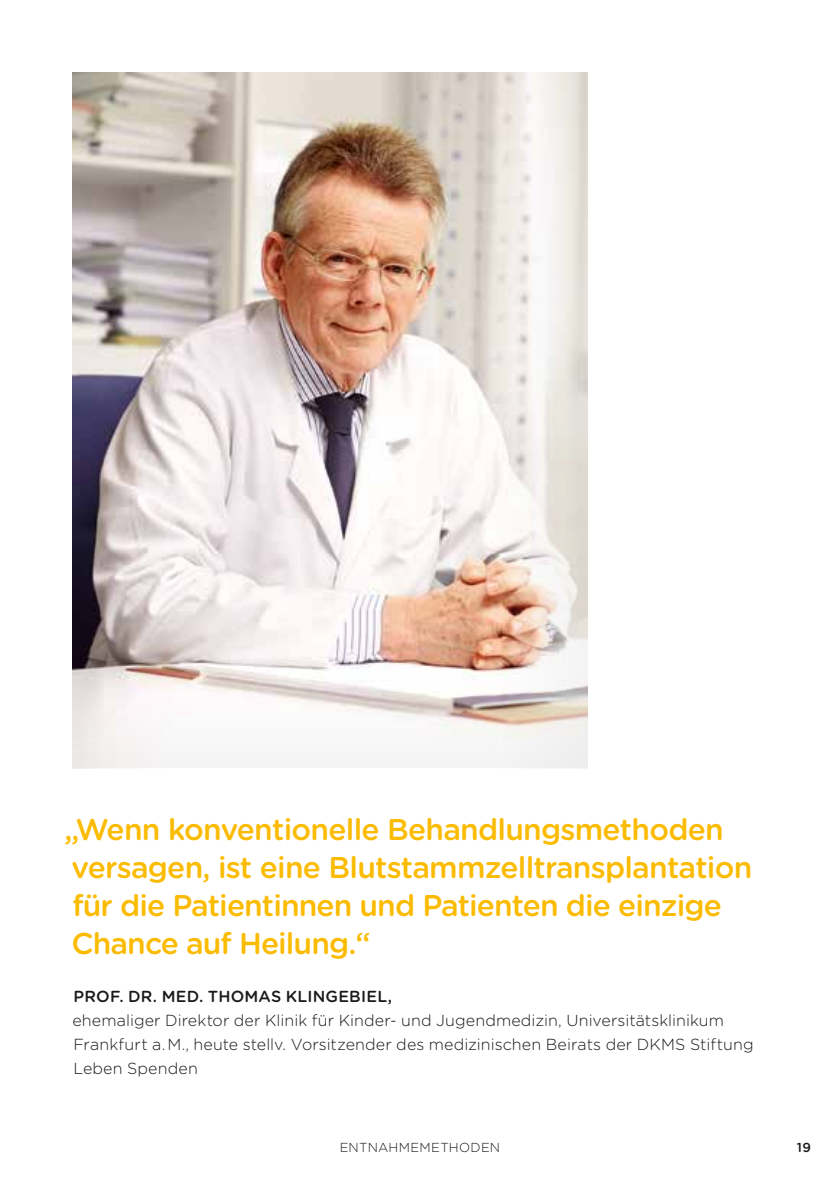
<style>
.page{position:relative;width:840px;height:1191px;background:#fff}
.page>*{position:absolute;margin:0;border:0;box-sizing:border-box;transform-origin:0 0}
.t1{font:500 30px/38px "Gotham Rounded";letter-spacing:-.025em;color:#fbbb00}
.t2{font:300 16px/24px "Gotham Rounded";letter-spacing:.005em;color:#1a1a18}
.t3{font:500 16px "Gotham Rounded";letter-spacing:.01em;color:#1a1a18}
.t4{font:300 13px "Gotham Rounded";letter-spacing:.015em;color:#1a1a18}
.t5{font:500 13px "Gotham Rounded";color:#1a1a18}
</style>
<div class="page">
<img style="left:72px;top:72px;width:430px;height:628px">
<svg style="left:502px;top:72px;width:85px;height:628px"></svg>
<svg style="left:72px;top:700px;width:515px;height:68px;fill:#f6f5f5"></svg>
<h1 class="t1" style="left:65px;top:809px;width:689px">„Wenn konventionelle Behandlungsmethoden versagen, ist eine Blutstammzelltransplantation für die Patientinnen und Patienten die einzige Chance auf Heilung.“</h1>
<p class="t3" style="left:74px;top:985px;width:320px">PROF. DR. MED. THOMAS KLINGEBIEL,</p>
<p class="t2" style="left:72px;top:1008px;width:682px">ehemaliger Direktor der Klinik für Kinder- und Jugendmedizin, Universitätsklinikum<br>Frankfurt a. M., heute stellv. Vorsitzender des medizinischen Beirats der DKMS Stiftung<br>Leben Spenden</p>
<p class="t4" style="left:339px;top:1139px;width:162px">ENTNAHMEMETHODEN</p>
<p class="t5" style="left:796px;top:1138px;width:15px">19</p>
</div>
